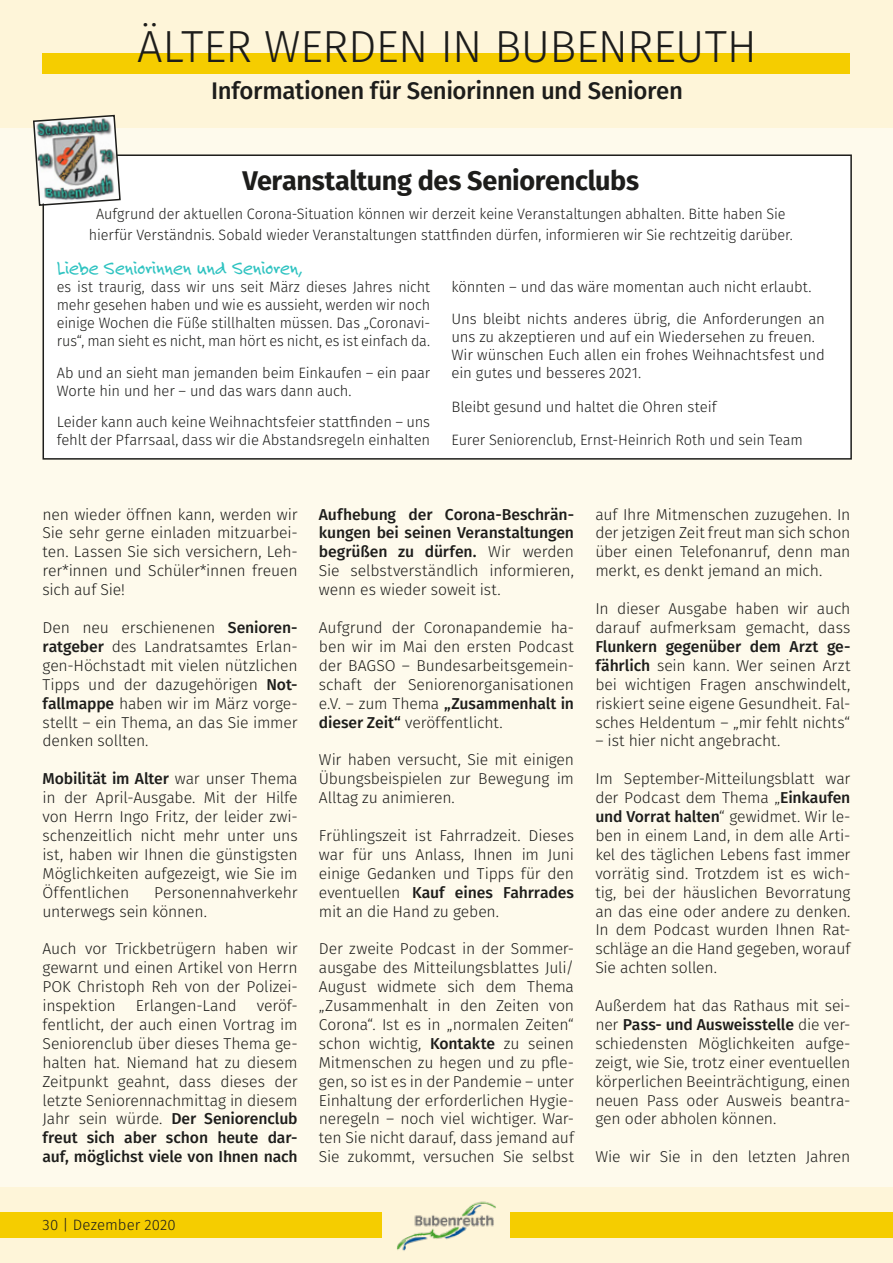
<style>
.page{position:relative;width:893px;height:1263px;background:#fef5d9}
.page>*{position:absolute;margin:0;border:0;box-sizing:border-box;transform-origin:0 0}
.t1{font:300 45px "Fira Sans";letter-spacing:-.015em;color:#1d1d1b}
.t2{font:700 27px "Fira Sans";letter-spacing:-.015em;color:#1d1d1b}
.t3{font:500 24px "Fira Sans";letter-spacing:-.015em;color:#1d1d1b}
.t4{font:21px "Felt Tip Roman";letter-spacing:-.025em;color:#2fc3c1;scale:.96 1}
.t5{font:300 15.75px/18.9px "Fira Sans";letter-spacing:-.015em;color:#1d1d1b;text-align:justify}
.t6{font:500 15.75px/18.9px "Fira Sans";letter-spacing:-.01em;color:#1d1d1b;text-align:justify}
.t7{font:300 15px/18px "Fira Sans";letter-spacing:-.01em;color:#1d1d1b}
.t8{font:300 15px/18px "Fira Sans";letter-spacing:-.01em;color:#1d1d1b;text-align:center;scale:.96 1}
.s1{font-weight:500}
.s2{font-weight:300}
</style>
<div class="page">
<div style="left:0;top:1212px;width:893px;height:26px;background:#f5cd00"></div>
<div style="left:383px;top:1195px;width:127px;height:68px;background:#fef5d9"></div>
<img style="left:396px;top:1201px;width:100px;height:50px">
<div style="left:43px;top:53px;width:807px;height:21px;background:#f5cd00"></div>
<div style="left:0;top:128px;width:893px;height:1058px;background:#fefaec"></div>
<div style="left:43px;top:155px;width:808px;height:304px;background:#fff"></div>
<div style="left:43px;top:154px;width:809px;height:306px;border:2px solid #1d1d1b"></div>
<img style="left:33px;top:114px;width:89px;height:93px">
<h1 class="t1" style="left:137px;top:15px;width:621px">ÄLTER WERDEN IN BUBENREUTH</h1>
<h3 class="t3" style="left:211px;top:74px;width:473px">Informationen für Seniorinnen und Senioren</h3>
<h2 class="t2" style="left:243px;top:162px;width:398px">Veranstaltung des Seniorenclubs</h2>
<p class="t8" style="left:89px;top:205px;width:735px;line-height:21px">Aufgrund der aktuellen Corona-Situation können wir derzeit keine Veranstaltungen abhalten. Bitte haben Sie hierfür Verständnis. Sobald wieder Veranstaltungen stattfinden dürfen, informieren wir Sie rechtzeitig darüber.</p>
<h3 class="t4" style="left:57px;top:255px;width:257px">Liebe Seniorinnen und Senioren,</h3>
<p class="t8" style="left:57px;top:279px;width:390px;text-align:justify">es ist traurig, dass wir uns seit März dieses Jahres nicht mehr gesehen haben und wie es aussieht, werden wir noch einige Wochen die Füße stillhalten müssen. Das „Coronavi&shy;rus“, man sieht es nicht, man hört es nicht, es ist einfach da.</p>
<p class="t7" style="left:57px;top:364px;width:375px">Ab und an sieht man jemanden beim Einkaufen – ein paar<br>Worte hin und her – und das wars dann auch.</p>
<p class="t7" style="left:57px;top:414px;width:375px">Leider kann auch keine Weihnachtsfeier stattfinden – uns fehlt der Pfarrsaal, dass wir die Abstandsregeln einhalten</p>
<p class="t7" style="left:451px;top:272px;width:375px;line-height:31.5px">könnten – und das wäre momentan auch nicht erlaubt.<br>Uns bleibt nichts anderes übrig, die Anforderungen an</p>
<p class="t7" style="left:451px;top:328px;width:375px">uns zu akzeptieren und auf ein Wiedersehen zu freuen.<br>Wir wünschen Euch allen ein frohes Weihnachtsfest und ein gutes und besseres 2021.</p>
<p class="t7" style="left:451px;top:399px;width:267px">Bleibt gesund und haltet die Ohren steif</p>
<p class="t7" style="left:451px;top:432px;width:353px">Eurer Seniorenclub, Ernst-Heinrich Roth und sein Team</p>
<p class="t5" style="left:43px;top:506px;width:257px">nen wieder öffnen kann, werden wir Sie sehr gerne einladen mitzuarbei&shy;ten. Lassen Sie sich versichern, Leh&shy;rer*innen und Schüler*innen freuen sich auf Sie!</p>
<p class="t5" style="left:43px;top:619px;width:257px">Den neu erschienenen <span class="s1">Senioren&shy;ratgeber</span> des Landratsamtes Erlan&shy;gen-Höchstadt mit vielen nützlichen Tipps und der dazugehörigen <span class="s1">Not&shy;fallmappe</span> haben wir im März vorge&shy;stellt – ein Thema, an das Sie immer denken sollten.</p>
<p class="t5" style="left:43px;top:770px;width:257px"><span class="s1">Mobilität im Alter</span> war unser Thema in der April-Ausgabe. Mit der Hilfe von Herrn Ingo Fritz, der leider zwi&shy;schenzeitlich nicht mehr unter uns ist, haben wir Ihnen die günstigsten Möglichkeiten aufgezeigt, wie Sie im Öffentlichen</p>
<p class="t5" style="left:43px;top:884px;width:257px;text-indent:112px">Personennahverkehr unterwegs sein können.</p>
<p class="t5" style="left:43px;top:940px;width:257px">Auch vor Trickbetrügern haben wir gewarnt und einen Artikel von Herrn POK Christoph Reh von der Polizei&shy;inspektion</p>
<p class="t5" style="left:43px;top:997px;width:257px;text-indent:214px">veröf&shy;fentlicht, der auch einen Vortrag im Seniorenclub über dieses Thema ge&shy;halten hat. Niemand hat zu diesem Zeitpunkt geahnt, dass dieses der letzte Seniorennachmittag in diesem Jahr sein würde. <span class="s1">Der Seniorenclub freut sich aber schon heute dar&shy;auf, möglichst viele von Ihnen nach</span></p>
<p class="t5" style="left:136px;top:997px;width:102px">Erlangen-Land</p>
<p class="t7" style="left:43px;top:1216px;width:135px">30 | Dezember 2020</p>
<p class="t6" style="left:319px;top:506px;width:257px">Aufhebung der Corona-Beschrän&shy;kungen bei seinen Veranstaltungen begrüßen zu dürfen. <span class="s2">Wir werden Sie selbstverständlich informieren, wenn es wieder soweit ist.</span></p>
<p class="t5" style="left:319px;top:619px;width:257px">Aufgrund der Coronapandemie ha&shy;ben wir im Mai den ersten Podcast der BAGSO – Bundesarbeitsgemein&shy;schaft der Seniorenorganisationen e.V. – zum Thema <span class="s1">„Zusammenhalt in dieser Zeit“</span> veröffentlicht.</p>
<p class="t5" style="left:319px;top:751px;width:257px">Wir haben versucht, Sie mit einigen Übungsbeispielen zur Bewegung im Alltag zu animieren.</p>
<p class="t5" style="left:319px;top:827px;width:257px">Frühlingszeit ist Fahrradzeit. Dieses war für uns Anlass, Ihnen im Juni einige Gedanken und Tipps für den eventuellen <span class="s1">Kauf eines Fahrrades </span>mit an die Hand zu geben.</p>
<p class="t5" style="left:319px;top:940px;width:257px">Der zweite Podcast in der Sommer&shy;ausgabe des Mitteilungsblattes Juli/ August widmete sich dem Thema „Zusammenhalt in den Zeiten von Corona“. Ist es in „normalen Zeiten“ schon wichtig, <span class="s1">Kontakte</span> zu seinen Mitmenschen zu hegen und zu pfle&shy;gen, so ist es in der Pandemie – unter Einhaltung der erforderlichen Hygie&shy;neregeln – noch viel wichtiger. War&shy;ten Sie nicht darauf, dass jemand auf Sie zukommt, versuchen Sie selbst</p>
<p class="t5" style="left:595px;top:506px;width:257px">auf Ihre Mitmenschen zuzugehen. In der jetzigen Zeit freut man sich schon über einen Telefonanruf, denn man merkt, es denkt jemand an mich.</p>
<p class="t5" style="left:595px;top:600px;width:257px">In dieser Ausgabe haben wir auch darauf aufmerksam gemacht, dass</p>
<p class="t5" style="left:595px;top:638px;width:257px"><span class="s1">Flunkern gegenüber dem Arzt ge&shy;fährlich</span> sein kann. Wer seinen Arzt bei wichtigen Fragen anschwindelt, riskiert seine eigene Gesundheit. Fal&shy;sches Heldentum – „mir fehlt nichts“</p>
<p class="t5" style="left:595px;top:733px;width:187px">– ist hier nicht angebracht.</p>
<p class="t5" style="left:595px;top:770px;width:257px">Im September-Mitteilungsblatt war der Podcast dem Thema „<span class="s1">Einkaufen und Vorrat halten</span>“ gewidmet. Wir le&shy;ben in einem Land, in dem alle Arti&shy;kel des täglichen Lebens fast immer vorrätig sind. Trotzdem ist es wich&shy;tig, bei der häuslichen Bevorratung an das eine oder andere zu denken.<br>In dem Podcast wurden Ihnen Rat&shy;schläge an die Hand gegeben, worauf Sie achten sollen.</p>
<p class="t5" style="left:595px;top:997px;width:257px">Außerdem hat das Rathaus mit sei&shy;ner <span class="s1">Pass- und Ausweisstelle</span> die ver&shy;schiedensten Möglichkeiten aufge&shy;zeigt, wie Sie, trotz einer eventuellen körperlichen Beeinträchtigung, einen neuen Pass oder Ausweis beantra&shy;gen oder abholen können.</p>
<p class="t5" style="left:595px;top:1148px;width:257px">Wie wir Sie in den letzten Jahren</p>
</div>
